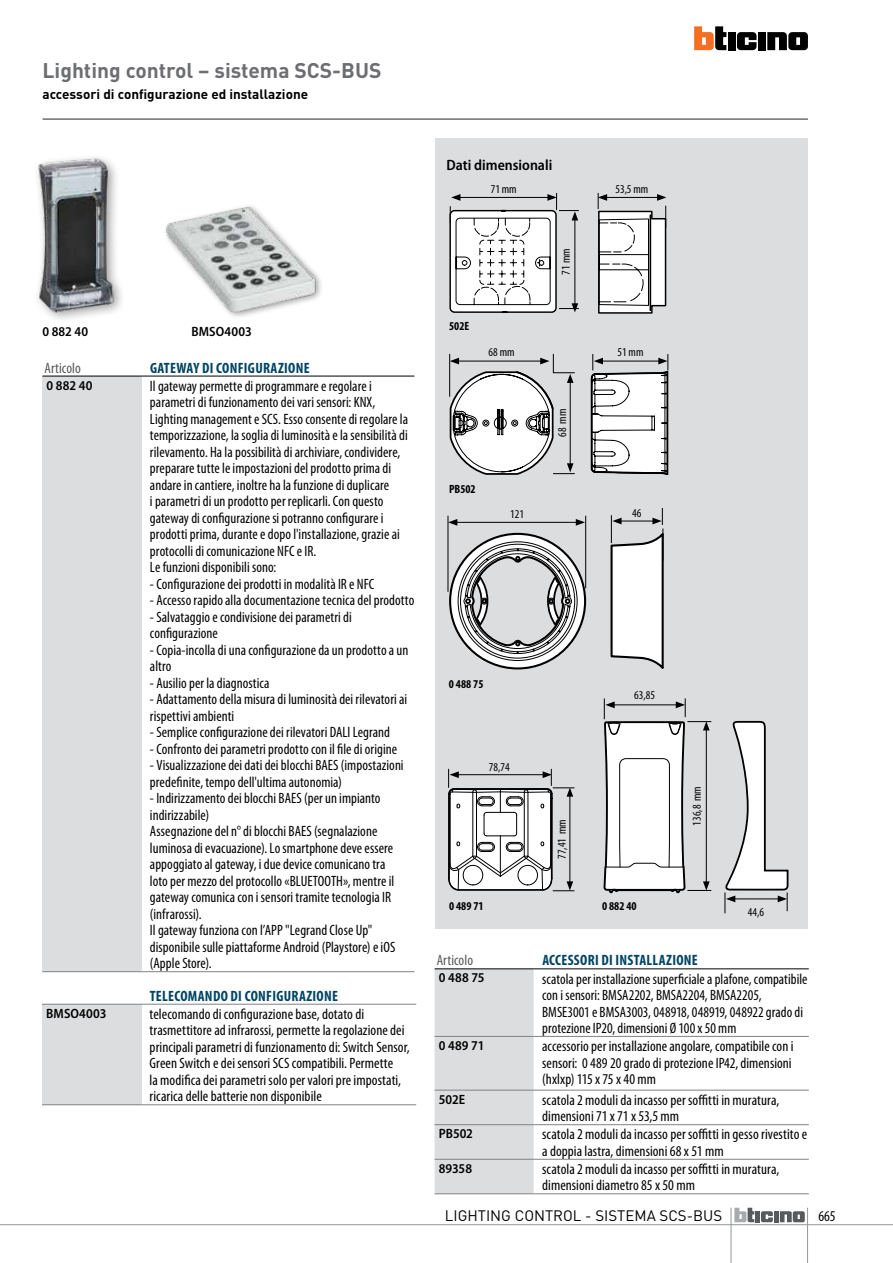
<style>
.page{position:relative;width:893px;height:1263px;background:#fff}
.page>*{position:absolute;margin:0;border:0;box-sizing:border-box;transform-origin:0 0}
.t1{font:700 21px "DIN Pro";color:#6d6e71}
.t2{font:condensed 15px/16.5px "Myriad Pro";letter-spacing:.005em;color:#000}
.t3{font:700 condensed 15px "Myriad Pro";letter-spacing:.02em;color:#004463}
.t4{font:15px "DIN Pro";color:#000}
.t5{font:condensed 15px "Myriad Pro";color:#58595b}
.t6{font:600 semi-condensed 15px "Myriad Pro";color:#000}
.t7{font:600 semi-condensed 13.5px "Myriad Pro";letter-spacing:.005em;color:#000}
.t8{font:700 13.5px "DIN Pro";color:#000}
.t9{font:condensed 12px "Myriad Pro";color:#000}
.t10{font:700 condensed 12px "Myriad Pro";color:#000}
</style>
<div class="page">
<hr style="left:731px;top:1208px;width:1px;height:55px;background:#939598">
<hr style="left:807px;top:1208px;width:1px;height:55px;background:#939598">
<hr style="left:0;top:1224px;width:893px;height:1px;background:#939598">
<div style="left:755px;top:1211px;width:5px;height:11px;background:#58595b"></div>
<div style="left:774px;top:1211px;width:5px;height:11px;background:#58595b"></div>
<svg style="left:780px;top:1211px;width:25px;height:11px"></svg>
<svg style="left:734px;top:1208px;width:20px;height:14px"></svg>
<svg style="left:761px;top:1211px;width:12px;height:11px"></svg>
<svg style="left:737px;top:32px;width:19px;height:18px"></svg>
<div style="left:758px;top:32px;width:8px;height:18px;background:#000"></div>
<div style="left:728px;top:32px;width:7px;height:18px;background:#000"></div>
<svg style="left:694px;top:26px;width:32px;height:24px"></svg>
<svg style="left:767px;top:32px;width:41px;height:18px"></svg>
<hr style="left:43px;top:118px;width:765px;height:2px;background:#6d6e71">
<img style="left:165px;top:206px;width:156px;height:109px">
<svg style="left:141px;top:1003px;width:275px;height:101px"></svg>
<div style="left:42px;top:1004px;width:99px;height:101px;background:#dcddde"></div>
<hr style="left:42px;top:1004px;width:99px;height:1px;background:#808285">
<hr style="left:141px;top:1004px;width:275px;height:1px;background:#808285">
<hr style="left:42px;top:1104px;width:99px;height:1px;background:#808285">
<hr style="left:141px;top:1104px;width:275px;height:1px;background:#808285">
<svg style="left:534px;top:969px;width:275px;height:190px"></svg>
<div style="left:435px;top:969px;width:99px;height:224px;background:#dcddde"></div>
<hr style="left:435px;top:1036px;width:99px;height:1px;background:#808285">
<hr style="left:435px;top:1124px;width:99px;height:1px;background:#808285">
<hr style="left:534px;top:1036px;width:275px;height:1px;background:#808285">
<hr style="left:534px;top:1124px;width:275px;height:1px;background:#808285">
<hr style="left:435px;top:1159px;width:99px;height:1px;background:#808285">
<hr style="left:534px;top:1159px;width:275px;height:1px;background:#808285">
<hr style="left:435px;top:1090px;width:99px;height:1px;background:#808285">
<hr style="left:435px;top:1193px;width:99px;height:1px;background:#808285">
<hr style="left:534px;top:1090px;width:275px;height:1px;background:#808285">
<hr style="left:534px;top:1193px;width:275px;height:1px;background:#808285">
<hr style="left:435px;top:968px;width:99px;height:1px;background:#000">
<hr style="left:534px;top:968px;width:275px;height:1px;background:#000">
<svg style="left:141px;top:375px;width:273px;height:596px"></svg>
<div style="left:42px;top:376px;width:99px;height:596px;background:#dcddde"></div>
<hr style="left:42px;top:971px;width:99px;height:1px;background:#808285">
<hr style="left:141px;top:971px;width:273px;height:1px;background:#808285">
<hr style="left:42px;top:376px;width:99px;height:1px;background:#000">
<hr style="left:141px;top:376px;width:273px;height:1px;background:#000">
<img style="left:37px;top:157px;width:82px;height:160px">
<div style="left:436px;top:138px;width:372px;height:791px;background:#dcddde"></div>
<svg style="left:597px;top:193px;width:70px;height:121px"></svg>
<hr style="left:649px;top:215px;width:2px;height:95px;background:#000">
<svg style="left:449px;top:193px;width:130px;height:120px"></svg>
<hr style="left:448px;top:516px;width:1px;height:76px;background:#000">
<hr style="left:585px;top:516px;width:1px;height:72px;background:#000">
<hr style="left:455px;top:522px;width:123px;height:1px;background:#000">
<svg style="left:576px;top:519px;width:9px;height:7px"></svg>
<svg style="left:448px;top:519px;width:9px;height:7px"></svg>
<svg style="left:610px;top:508px;width:54px;height:161px"></svg>
<svg style="left:448px;top:532px;width:139px;height:138px"></svg>
<svg style="left:448px;top:769px;width:126px;height:122px"></svg>
<svg style="left:603px;top:698px;width:108px;height:196px"></svg>
<hr style="left:610px;top:889px;width:69px;height:1px;background:#000">
<svg style="left:725px;top:720px;width:64px;height:193px"></svg>
<svg style="left:590px;top:354px;width:79px;height:121px;background:#d0d0d0"></svg>
<svg style="left:449px;top:354px;width:126px;height:121px"></svg>
<h1 class="t1" style="left:43px;top:56px;width:340px">Lighting control – sistema SCS-BUS</h1>
<p class="t8" style="left:43px;top:85px;width:267px">accessori di configurazione ed installazione</p>
<p class="t7" style="left:42px;top:323px;width:47px">0 882 40</p>
<p class="t7" style="left:191px;top:323px;width:62px">BMSO4003</p>
<p class="t5" style="left:45px;top:359px;width:38px">Articolo</p>
<p class="t3" style="left:150px;top:358px;width:161px">GATEWAY DI CONFIGURAZIONE</p>
<p class="t7" style="left:47px;top:377px;width:47px">0 882 40</p>
<p class="t2" style="left:150px;top:377px;width:260px">Il gateway permette di programmare e regolare i parametri di funzionamento dei vari sensori: KNX, Lighting management e SCS. Esso consente di regolare la temporizzazione, la soglia di luminosità e la sensibilità di rilevamento. Ha la possibilità di archiviare, condividere, preparare tutte le impostazioni del prodotto prima di andare in cantiere, inoltre ha la funzione di duplicare<br>i parametri di un prodotto per replicarli. Con questo gateway di configurazione si potranno configurare i prodotti prima, durante e dopo l'installazione, grazie ai protocolli di comunicazione NFC e IR.<br>Le funzioni disponibili sono:</p>
<p class="t2" style="left:150px;top:575px;width:226px">- Configurazione dei prodotti in modalità IR e NFC</p>
<p class="t2" style="left:150px;top:592px;width:266px">- Accesso rapido alla documentazione tecnica del prodotto</p>
<p class="t2" style="left:150px;top:608px;width:203px">- Salvataggio e condivisione dei parametri di configurazione</p>
<p class="t2" style="left:150px;top:641px;width:260px">- Copia-incolla di una configurazione da un prodotto a un altro</p>
<p class="t2" style="left:150px;top:674px;width:121px">- Ausilio per la diagnostica</p>
<p class="t2" style="left:150px;top:691px;width:259px">- Adattamento della misura di luminosità dei rilevatori ai rispettivi ambienti</p>
<p class="t2" style="left:150px;top:724px;width:242px">- Semplice configurazione dei rilevatori DALI Legrand</p>
<p class="t2" style="left:150px;top:740px;width:249px">- Confronto dei parametri prodotto con il file di origine</p>
<p class="t2" style="left:150px;top:757px;width:255px">- Visualizzazione dei dati dei blocchi BAES (impostazioni predefinite, tempo dell'ultima autonomia)</p>
<p class="t2" style="left:150px;top:790px;width:247px">- Indirizzamento dei blocchi BAES (per un impianto indirizzabile)<br>Assegnazione del n° di blocchi BAES (segnalazione luminosa di evacuazione). Lo smartphone deve essere appoggiato al gateway, i due device comunicano tra loto per mezzo del protocollo «BLUETOOTH», mentre il gateway comunica con i sensori tramite tecnologia IR (infrarossi).<br>Il gateway funziona con l’APP "Legrand Close Up" disponibile sulle piattaforme Android (Playstore) e iOS (Apple Store).</p>
<p class="t3" style="left:150px;top:986px;width:190px">TELECOMANDO DI CONFIGURAZIONE</p>
<p class="t7" style="left:46px;top:1005px;width:62px">BMSO4003</p>
<p class="t2" style="left:150px;top:1005px;width:262px">telecomando di configurazione base, dotato di trasmettitore ad infrarossi, permette la regolazione dei principali parametri di funzionamento di: Switch Sensor, Green Switch e dei sensori SCS compatibili. Permette<br>la modifica dei parametri solo per valori pre impostati, ricarica delle batterie non disponibile</p>
<p class="t6" style="left:446px;top:155px;width:107px">Dati dimensionali</p>
<p class="t9" style="left:491px;top:181px;width:28px">71 mm</p>
<p class="t10" style="left:449px;top:319px;width:22px">502E</p>
<p class="t9" style="left:489px;top:345px;width:28px">68 mm</p>
<p class="t10" style="left:449px;top:481px;width:28px">PB502</p>
<p class="t9" style="left:559px;top:275px;width:28px;rotate:-90deg">71 mm</p>
<p class="t9" style="left:555px;top:437px;width:29px;rotate:-90deg">68 mm</p>
<p class="t9" style="left:615px;top:181px;width:34px">53,5 mm</p>
<p class="t9" style="left:617px;top:345px;width:28px">51 mm</p>
<p class="t9" style="left:510px;top:507px;width:15px">121</p>
<p class="t9" style="left:632px;top:506px;width:11px">46</p>
<p class="t10" style="left:449px;top:676px;width:36px">0 488 75</p>
<p class="t9" style="left:634px;top:688px;width:22px">63,85</p>
<p class="t9" style="left:489px;top:759px;width:22px">78,74</p>
<p class="t10" style="left:449px;top:898px;width:36px">0 489 71</p>
<p class="t9" style="left:555px;top:859px;width:41px;rotate:-90deg">77,41 mm</p>
<p class="t10" style="left:602px;top:898px;width:36px">0 882 40</p>
<p class="t9" style="left:690px;top:825px;width:41px;rotate:-90deg">136,8 mm</p>
<p class="t9" style="left:748px;top:905px;width:18px">44,6</p>
<p class="t5" style="left:437px;top:951px;width:38px">Articolo</p>
<p class="t3" style="left:542px;top:951px;width:157px">ACCESSORI DI INSTALLAZIONE</p>
<p class="t7" style="left:439px;top:969px;width:47px">0 488 75</p>
<p class="t2" style="left:542px;top:970px;width:267px">scatola per installazione superficiale a plafone, compatibile con i sensori: BMSA2202, BMSA2204, BMSA2205, BMSE3001 e BMSA3003, 048918, 048919, 048922 grado di protezione IP20, dimensioni Ø 100 x 50 mm</p>
<p class="t7" style="left:439px;top:1037px;width:47px">0 489 71</p>
<p class="t2" style="left:542px;top:1038px;width:253px">accessorio per installazione angolare, compatibile con i sensori: 0 489 20 grado di protezione IP42, dimensioni (hxlxp) 115 x 75 x 40 mm</p>
<p class="t7" style="left:439px;top:1091px;width:28px">502E</p>
<p class="t2" style="left:542px;top:1091px;width:239px">scatola 2 moduli da incasso per soffitti in muratura, dimensioni 71 x 71 x 53,5 mm</p>
<p class="t7" style="left:439px;top:1125px;width:36px">PB502</p>
<p class="t2" style="left:542px;top:1126px;width:267px">scatola 2 moduli da incasso per soffitti in gesso rivestito e a doppia lastra, dimensioni 68 x 51 mm</p>
<p class="t7" style="left:439px;top:1160px;width:35px">89358</p>
<p class="t2" style="left:542px;top:1160px;width:239px">scatola 2 moduli da incasso per soffitti in muratura, dimensioni diametro 85 x 50 mm</p>
<p class="t4" style="left:445px;top:1206px;width:279px">LIGHTING CONTROL - SISTEMA SCS-BUS</p>
<p class="t2" style="left:818px;top:1208px;width:19px">665</p>
</div>
